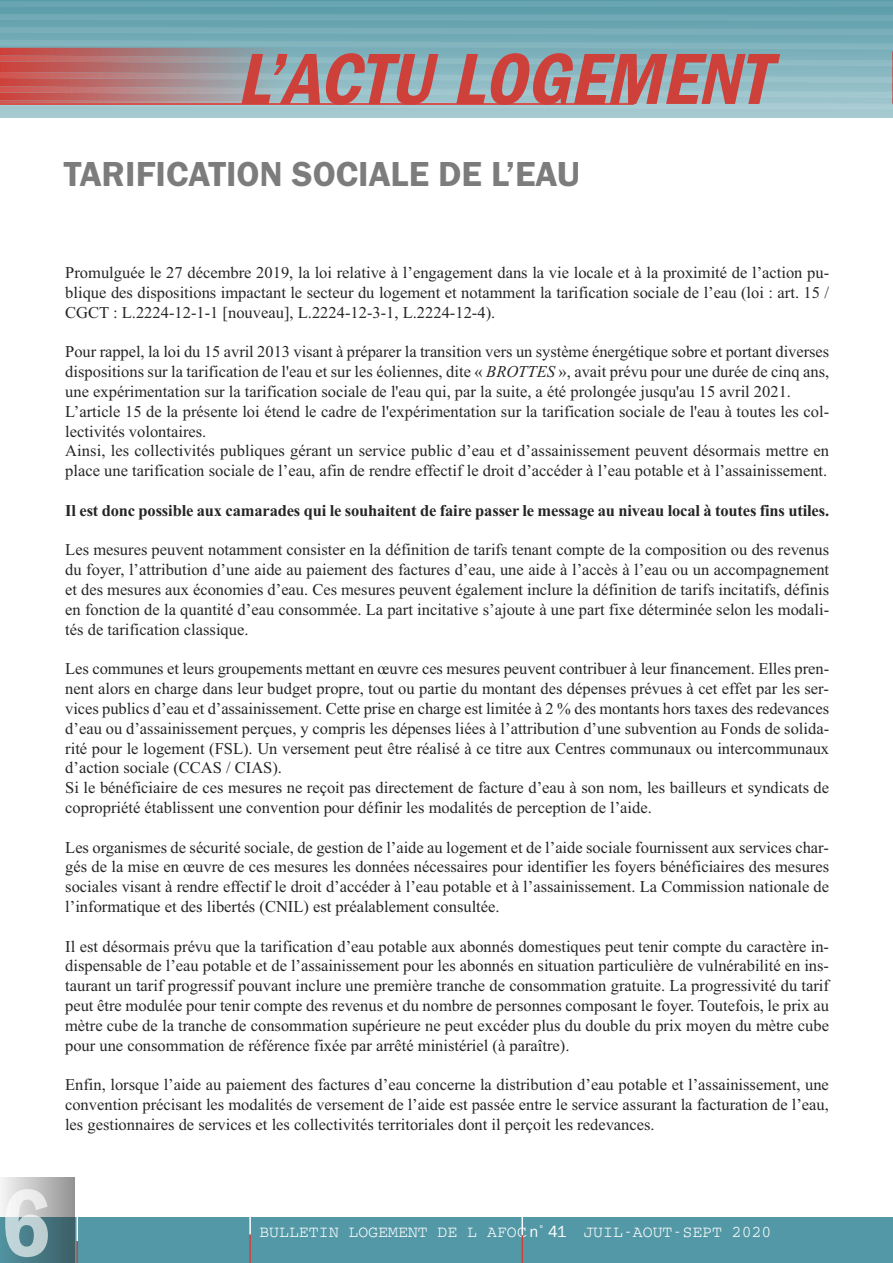
<style>
.page{position:relative;width:893px;height:1263px;background:#fff}
.page>*{position:absolute;margin:0;border:0;box-sizing:border-box;transform-origin:0 0}
.t1{font:italic 600 condensed 75px "Franklin Gothic";color:#ce413b}
.t2{font:600 36px "Franklin Gothic";color:#7d7c7d}
.t3{font:16.5px/19.8px "Times New Roman";color:#272526;text-align:justify}
.t4{font:700 16.5px "Times New Roman";letter-spacing:-.01em;color:#272526}
.t5{font:16.5px "Courier";color:#fff}
.s1{font-style:italic}
.s2{font-family:"Franklin Gothic"}
</style>
<div class="page">
<div style="left:0;top:1217px;width:893px;height:46px;background:#5398a6"></div>
<hr style="left:249px;top:1209px;width:2px;height:25px;background:#fff">
<hr style="left:249px;top:1234px;width:2px;height:29px;background:#ce413b">
<hr style="left:521px;top:1210px;width:2px;height:25px;background:#fff">
<hr style="left:521px;top:1235px;width:2px;height:28px;background:#ce413b">
<svg style="left:0;top:7px;width:893px;height:111px;background:#7cb0bb"></svg>
<img style="left:0;top:40px;width:893px;height:11px">
<img style="left:0;top:0;width:893px;height:7px">
<svg style="left:0;top:14px;width:893px;height:26px;background:#6ca7b3"></svg>
<img style="left:0;top:27px;width:893px;height:10px">
<img style="left:5px;top:1189px;width:43px;height:68px">
<img style="left:0;top:48px;width:287px;height:3px">
<svg style="left:0;top:51px;width:893px;height:62px;background:#9badb4"></svg>
<img style="left:0;top:100px;width:287px;height:3px">
<hr style="left:0;top:103px;width:633px;height:1px;background:#d3544e">
<svg style="left:77px;top:1217px;width:1px;height:46px"></svg>
<h1 class="t1" style="left:237px;top:34px;width:554px">L’ACTU LOGEMENT</h1>
<h2 class="t2" style="left:64px;top:152px;width:518px">TARIFICATION SOCIALE DE L’EAU</h2>
<p class="t3" style="left:65px;top:263px;width:765px">Promulguée le 27 décembre 2019, la loi relative à l’engagement dans la vie locale et à la proximité de l’action pu&shy;blique des dispositions impactant le secteur du logement et notamment la tarification sociale de l’eau (loi : art. 15 / CGCT : L.2224-12-1-1 [nouveau], L.2224-12-3-1, L.2224-12-4).</p>
<p class="t3" style="left:65px;top:342px;width:765px;text-align:left">Pour rappel, la loi du 15 avril 2013 visant à préparer la transition vers un système énergétique sobre et portant diverses dispositions sur la tarification de l'eau et sur les éoliennes, dite « <span class="s1">BROTTES</span> », avait prévu pour une durée de cinq ans, une expérimentation sur la tarification sociale de l'eau qui, par la suite, a été prolongée jusqu'au 15 avril 2021.<br>L’article 15 de la présente loi étend le cadre de l'expérimentation sur la tarification sociale de l'eau à toutes les col&shy;lectivités volontaires.<br>Ainsi, les collectivités publiques gérant un service public d’eau et d’assainissement peuvent désormais mettre en place une tarification sociale de l’eau, afin de rendre effectif le droit d’accéder à l’eau potable et à l’assainissement.</p>
<p class="t4" style="left:65px;top:500px;width:765px">Il est donc possible aux camarades qui le souhaitent de faire passer le message au niveau local à toutes fins utiles.</p>
<p class="t3" style="left:65px;top:540px;width:765px">Les mesures peuvent notamment consister en la définition de tarifs tenant compte de la composition ou des revenus du foyer, l’attribution d’une aide au paiement des factures d’eau, une aide à l’accès à l’eau ou un accompagnement et des mesures aux économies d’eau. Ces mesures peuvent également inclure la définition de tarifs incitatifs, définis en fonction de la quantité d’eau consommée. La part incitative s’ajoute à une part fixe déterminée selon les modali&shy;tés de tarification classique.</p>
<p class="t3" style="left:65px;top:659px;width:765px;text-align:left">Les communes et leurs groupements mettant en œuvre ces mesures peuvent contribuer à leur financement. Elles pren&shy;nent alors en charge dans leur budget propre, tout ou partie du montant des dépenses prévues à cet effet par les ser&shy;vices publics d’eau et d’assainissement. Cette prise en charge est limitée à 2 % des montants hors taxes des redevances d’eau ou d’assainissement perçues, y compris les dépenses liées à l’attribution d’une subvention au Fonds de solida&shy;rité pour le logement (FSL). Un versement peut être réalisé à ce titre aux Centres communaux ou intercommunaux d’action sociale (CCAS / CIAS).<br>Si le bénéficiaire de ces mesures ne reçoit pas directement de facture d’eau à son nom, les bailleurs et syndicats de copropriété établissent une convention pour définir les modalités de perception de l’aide.</p>
<p class="t3" style="left:65px;top:837px;width:765px">Les organismes de sécurité sociale, de gestion de l’aide au logement et de l’aide sociale fournissent aux services char&shy;gés de la mise en œuvre de ces mesures les données nécessaires pour identifier les foyers bénéficiaires des mesures sociales visant à rendre effectif le droit d’accéder à l’eau potable et à l’assainissement. La Commission nationale de l’informatique et des libertés (CNIL) est préalablement consultée.</p>
<p class="t3" style="left:65px;top:936px;width:765px">Il est désormais prévu que la tarification d’eau potable aux abonnés domestiques peut tenir compte du caractère in&shy;dispensable de l’eau potable et de l’assainissement pour les abonnés en situation particulière de vulnérabilité en ins&shy;taurant un tarif progressif pouvant inclure une première tranche de consommation gratuite. La progressivité du tarif peut être modulée pour tenir compte des revenus et du nombre de personnes composant le foyer. Toutefois, le prix au mètre cube de la tranche de consommation supérieure ne peut excéder plus du double du prix moyen du mètre cube pour une consommation de référence fixée par arrêté ministériel (à paraître).</p>
<p class="t3" style="left:65px;top:1074px;width:765px">Enfin, lorsque l’aide au paiement des factures d’eau concerne la distribution d’eau potable et l’assainissement, une convention précisant les modalités de versement de l’aide est passée entre le service assurant la facturation de l’eau, les gestionnaires de services et les collectivités territoriales dont il perçoit les redevances.</p>
<p class="t5" style="left:259px;top:1226px;width:514px">BULLETIN LOGEMENT DE L AFOC <span class="s2">n</span><sup>°</sup> <span class="s2">41</span> JUIL-AOUT-SEPT 2020</p>
</div>
